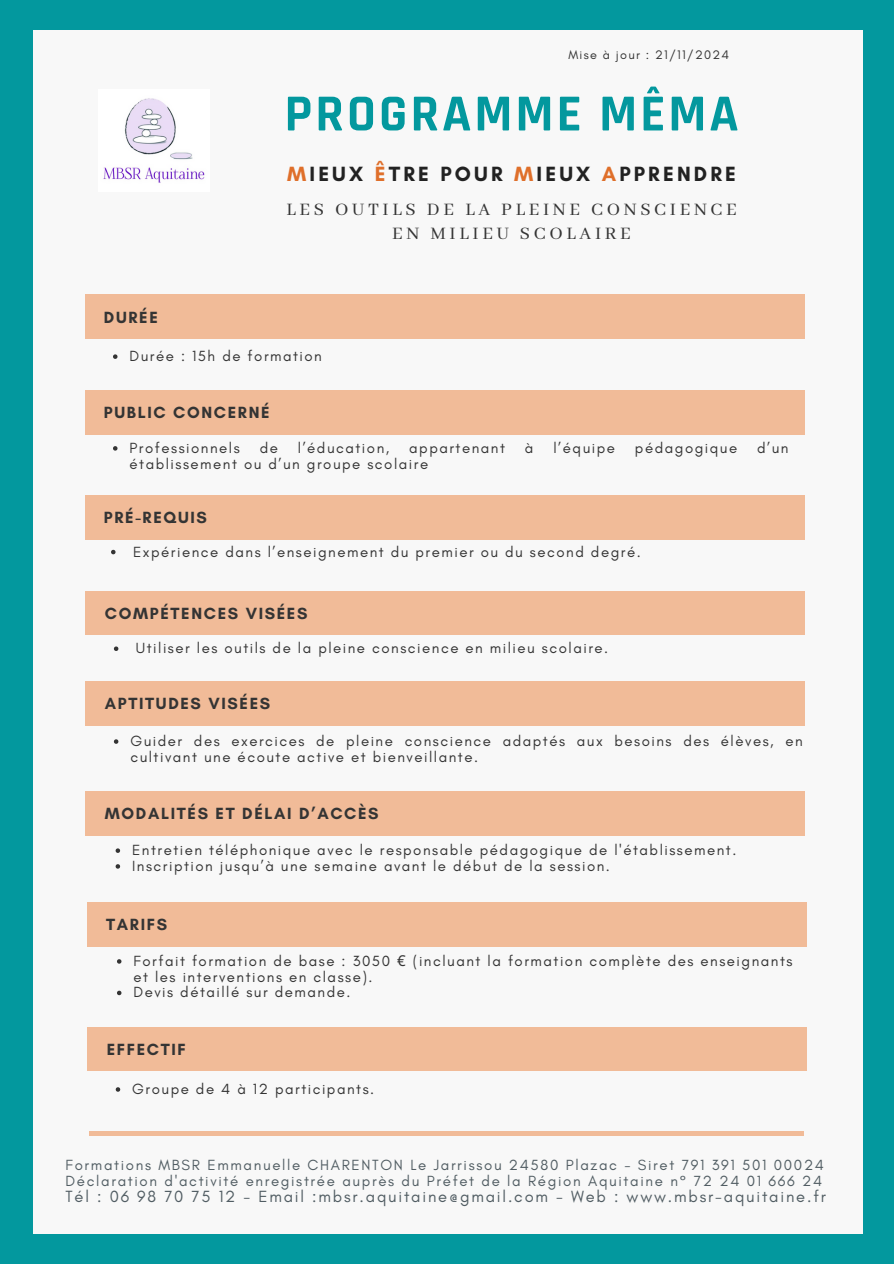
<style>
.page{position:relative;width:894px;height:1264px;background:#fff}
.page>*{position:absolute;margin:0;border:0;box-sizing:border-box;transform-origin:0 0}
.t1{font:700 52.5px "Rajdhani";letter-spacing:.055em;color:#03989e}
.t2{font:700 21px "Glacial Indifference";letter-spacing:.15em;color:#222}
.t3{font:19.5px/23.7px "Abhaya Libre";letter-spacing:.19em;color:#343434;text-align:center}
.t4{font:700 16.5px "Glacial Indifference";letter-spacing:.1em;color:#343434}
.t5{font:16.5px "Glacial Indifference";letter-spacing:.11em;color:#515d63}
.t6{font:15px/15.8px "Glacial Indifference";letter-spacing:.1em;color:#343434}
.t7{font:15px/15.8px "Glacial Indifference";letter-spacing:.11em;color:#515d63}
.t8{font:12.6px "Glacial Indifference";letter-spacing:.1em;color:#343434}
.s1{color:#df6f2a}
.s2{font-family:"Noto Sans"}
</style>
<div class="page">
<div style="left:0;top:0;width:893px;height:1263px;background:#03989e"></div>
<div style="left:34px;top:30px;width:828px;height:1203px;background:#f8f8f8"></div>
<div style="left:85px;top:294px;width:719px;height:44px;background:#f1bb98"></div>
<hr style="left:89px;top:1131px;width:715px;height:4px;background:#f1bb98">
<img style="left:103px;top:98px;width:102px;height:85px">
<div style="left:85px;top:391px;width:719px;height:44px;background:#f1bb98"></div>
<div style="left:86px;top:682px;width:719px;height:43px;background:#f1bb98"></div>
<div style="left:86px;top:791px;width:719px;height:44px;background:#f1bb98"></div>
<div style="left:87px;top:902px;width:719px;height:44px;background:#f1bb98"></div>
<div style="left:85px;top:495px;width:719px;height:44px;background:#f1bb98"></div>
<div style="left:86px;top:591px;width:719px;height:44px;background:#f1bb98"></div>
<svg style="left:116px;top:848px;width:4px;height:4px"></svg>
<svg style="left:116px;top:864px;width:4px;height:4px"></svg>
<svg style="left:113px;top:354px;width:4px;height:5px"></svg>
<svg style="left:114px;top:739px;width:4px;height:4px"></svg>
<svg style="left:113px;top:446px;width:4px;height:4px"></svg>
<svg style="left:117px;top:959px;width:4px;height:4px"></svg>
<svg style="left:117px;top:990px;width:4px;height:5px"></svg>
<svg style="left:111px;top:550px;width:4px;height:4px"></svg>
<svg style="left:114px;top:646px;width:4px;height:5px"></svg>
<div style="left:87px;top:1027px;width:719px;height:43px;background:#f1bb98"></div>
<svg style="left:116px;top:1087px;width:4px;height:4px"></svg>
<p class="t8" style="left:568px;top:47px;width:162px">Mise à jour : 21/11/2024</p>
<h3 class="t1" style="left:284px;top:82px;width:455px">PROGRAMME MÊMA</h3>
<p class="t2" style="left:287px;top:161px;width:450px"><span class="s1">M</span>IEUX <span class="s1">Ê</span>TRE POUR <span class="s1">M</span>IEUX <span class="s1">A</span>PPRENDRE</p>
<p class="t4" style="left:104px;top:307px;width:55px">DURÉE</p>
<h4 class="t3" style="left:286px;top:198px;width:451px">LES OUTILS DE LA PLEINE CONSCIENCE<br>EN MILIEU SCOLAIRE</h4>
<p class="t6" style="left:129px;top:348px;width:194px">Durée : 15h de formation</p>
<h4 class="t4" style="left:104px;top:402px;width:167px">PUBLIC CONCERNÉ</h4>
<p class="t6" style="left:129px;top:440px;width:112px">Professionnels</p>
<p class="t6" style="left:259px;top:440px;width:20px">de</p>
<p class="t6" style="left:298px;top:440px;width:93px">l’éducation,</p>
<p class="t6" style="left:409px;top:440px;width:97px">appartenant</p>
<p class="t6" style="left:525px;top:440px;width:10px">à</p>
<p class="t6" style="left:553px;top:440px;width:63px">l’équipe</p>
<p class="t6" style="left:634px;top:440px;width:104px">pédagogique</p>
<p class="t6" style="left:757px;top:440px;width:33px">d’un</p>
<p class="t6" style="left:129px;top:455px;width:300px">établissement ou d’un groupe scolaire</p>
<p class="t4" style="left:104px;top:507px;width:104px">PRÉ-REQUIS</p>
<p class="t6" style="left:133px;top:543px;width:509px">Expérience dans l’enseignement du premier ou du second degré.</p>
<h4 class="t4" style="left:105px;top:603px;width:204px">COMPÉTENCES VISÉES</h4>
<p class="t6" style="left:136px;top:640px;width:473px">Utiliser les outils de la pleine conscience en milieu scolaire.</p>
<h4 class="t4" style="left:105px;top:693px;width:167px">APTITUDES VISÉES</h4>
<p class="t6" style="left:130px;top:733px;width:673px">Guider des exercices de pleine conscience adaptés aux besoins des élèves, en cultivant une écoute active et bienveillante.</p>
<p class="t4" style="left:105px;top:803px;width:275px">MODALITÉS ET DÉLAI D’ACCÈS</p>
<h1 class="t6" style="left:132px;top:842px;width:605px">Entretien téléphonique avec le responsable pédagogique de l'établissement.</h1>
<h2 class="t6" style="left:132px;top:857px;width:479px">Inscription jusqu’à une semaine avant le début de la session.</h2>
<p class="t4" style="left:106px;top:914px;width:62px">TARIFS</p>
<h4 class="t6" style="left:133px;top:952px;width:660px">Forfait formation de base : 3050 <span class="s2">€</span> (incluant la formation complète des enseignants et les interventions en classe).</h4>
<p class="t6" style="left:133px;top:984px;width:218px">Devis détaillé sur demande.</p>
<p class="t4" style="left:107px;top:1038px;width:81px">EFFECTIF</p>
<h4 class="t6" style="left:132px;top:1080px;width:243px">Groupe de 4 à 12 participants.</h4>
<p class="t7" style="left:65px;top:1156px;width:759px">Formations MBSR Emmanuelle CHARENTON Le Jarrissou 24580 Plazac - Siret 791 391 501 00024<br>Déclaration d'activité enregistrée auprès du Préfet de la Région Aquitaine n° 72 24 01 666 24</p>
<p class="t5" style="left:65px;top:1186px;width:761px">Tél : 06 98 70 75 12 - Email :mbsr.aquitaine@gmail.com - Web : www.mbsr-aquitaine.fr</p>
</div>
